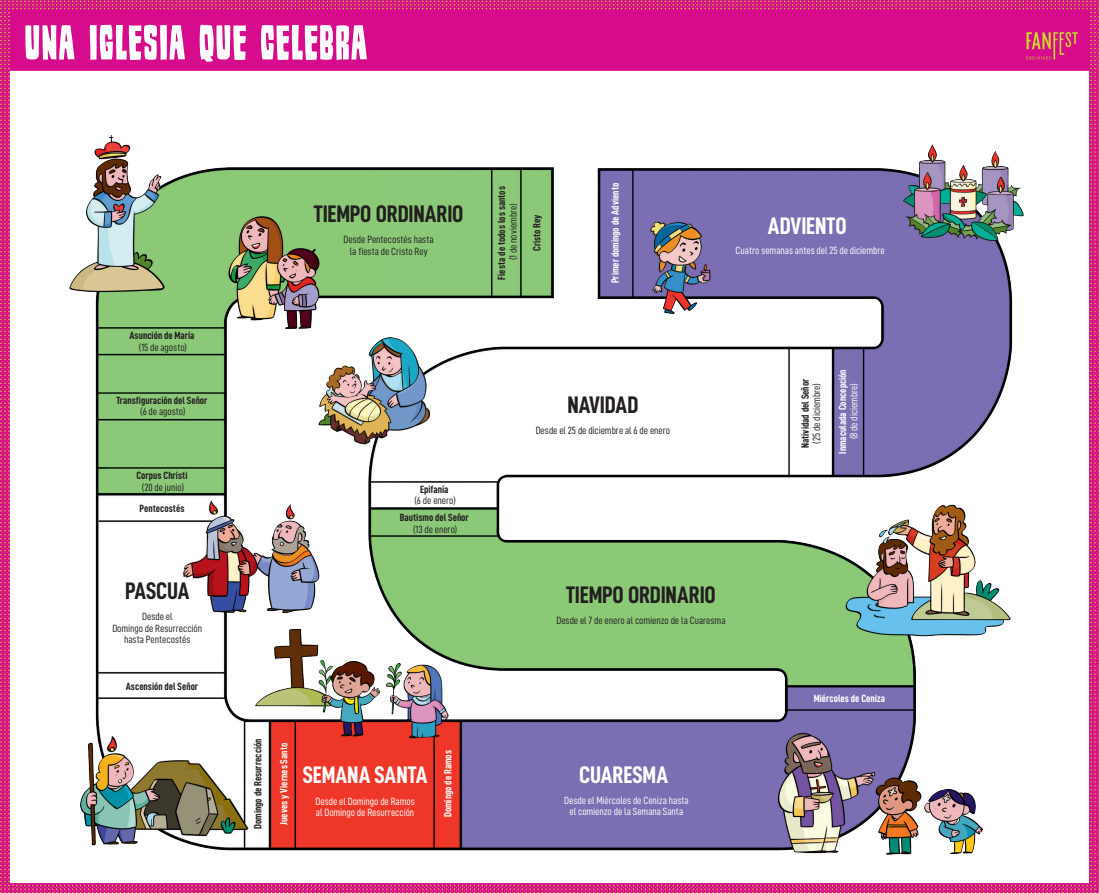
<style>
.page{position:relative;width:1099px;height:893px;background:#fff}
.page>*{position:absolute;margin:0;border:0;box-sizing:border-box;transform-origin:0 0}
.t1{font:52.5px "Wood Stamp";letter-spacing:.015em;color:#fff}
.t2{font:24px "D DIN Condensed Bold";letter-spacing:-.005em;color:#231f20}
.t3{font:24px "D DIN Condensed Bold";color:#fff}
.t4{font:10.5px/11.5px "D DIN Condensed";letter-spacing:-.005em;color:#231f20;text-align:center}
.t5{font:10.5px "D DIN Condensed Bold";color:#231f20}
.t6{font:10.5px/11.5px "D DIN Condensed";letter-spacing:-.005em;color:#fff}
.t7{font:10.5px "D DIN Condensed Bold";color:#fff}
</style>
<div class="page">
<img style="left:0;top:0;width:1098px;height:893px">
<svg style="left:1026px;top:32px;width:51px;height:28px"></svg>
<img style="left:50px;top:71px;width:999px;height:806px">
<h1 class="t1" style="left:24px;top:15px;width:345px">UNA IGLESIA QUE CELEBRA</h1>
<p class="t5" style="left:129px;top:330px;width:66px">Asunción de María</p>
<p class="t4" style="left:139px;top:341px;width:50px">(15 de agosto)</p>
<p class="t5" style="left:116px;top:394px;width:92px">Transfiguración del Señor</p>
<p class="t4" style="left:140px;top:406px;width:47px">(6 de agosto)</p>
<p class="t5" style="left:136px;top:470px;width:53px">Corpus Christi</p>
<p class="t4" style="left:142px;top:481px;width:44px">(20 de junio)</p>
<p class="t5" style="left:139px;top:502px;width:46px">Pentecostés</p>
<h2 class="t2" style="left:125px;top:577px;width:66px">PASCUA</h2>
<p class="t4" style="left:112px;top:611px;width:91px">Desde el<br>Domingo de Resurrección hasta Pentecostés</p>
<p class="t5" style="left:126px;top:680px;width:74px">Ascensión del Señor</p>
<h2 class="t2" style="left:314px;top:200px;width:151px">TIEMPO ORDINARIO</h2>
<p class="t4" style="left:343px;top:234px;width:91px">Desde Pentecostés hasta la fiesta de Cristo Rey</p>
<p class="t5" style="left:496px;top:280px;width:95px;rotate:-90deg">Fiesta de todos los santos</p>
<p class="t4" style="left:507px;top:260px;width:59px;rotate:-90deg">(1 de noviembre)</p>
<p class="t5" style="left:531px;top:251px;width:39px;rotate:-90deg">Cristo Rey</p>
<p class="t7" style="left:609px;top:283px;width:102px;rotate:-90deg">Primer domingo de Adviento</p>
<h2 class="t3" style="left:768px;top:212px;width:80px">ADVIENTO</h2>
<p class="t6" style="left:735px;top:244px;width:151px">Cuatro semanas antes del 25 de diciembre</p>
<p class="t5" style="left:420px;top:484px;width:30px">Epifanía</p>
<p class="t4" style="left:414px;top:495px;width:43px">(6 de enero)</p>
<p class="t5" style="left:400px;top:512px;width:71px">Bautismo del Señor</p>
<p class="t4" style="left:413px;top:523px;width:46px">(13 de enero)</p>
<p class="t5" style="left:252px;top:829px;width:92px;rotate:-90deg">Domingo de Resurrección</p>
<p class="t7" style="left:278px;top:824px;width:83px;rotate:-90deg">Jueves y Viernes Santo</p>
<h2 class="t3" style="left:303px;top:762px;width:126px">SEMANA SANTA</h2>
<p class="t6" style="left:315px;top:795px;width:101px">Desde el Domingo de Ramos al Domingo de Resurrección</p>
<p class="t7" style="left:442px;top:817px;width:68px;rotate:-90deg">Domingo de Ramos</p>
<h2 class="t2" style="left:567px;top:391px;width:73px">NAVIDAD</h2>
<p class="t4" style="left:535px;top:425px;width:136px">Desde el 25 de diciembre al 6 de enero</p>
<h2 class="t2" style="left:566px;top:581px;width:151px">TIEMPO ORDINARIO</h2>
<p class="t4" style="left:556px;top:614px;width:171px">Desde el 7 de enero al comienzo de la Cuaresma</p>
<h2 class="t3" style="left:579px;top:762px;width:90px">CUARESMA</h2>
<p class="t6" style="left:564px;top:794px;width:126px">Desde el Miércoles de Ceniza hasta</p>
<p class="t6" style="left:569px;top:806px;width:115px">el comienzo de la Semana Santa</p>
<p class="t5" style="left:799px;top:448px;width:71px;rotate:-90deg">Natividad del Señor</p>
<p class="t4" style="left:810px;top:444px;width:62px;rotate:-90deg">(25 de diciembre)</p>
<p class="t7" style="left:836px;top:454px;width:86px;rotate:-90deg">Inmaculada Concepción</p>
<p class="t6" style="left:848px;top:439px;width:58px;rotate:-90deg">(8 de diciembre)</p>
<p class="t7" style="left:813px;top:692px;width:73px">Miércoles de Ceniza</p>
</div>
